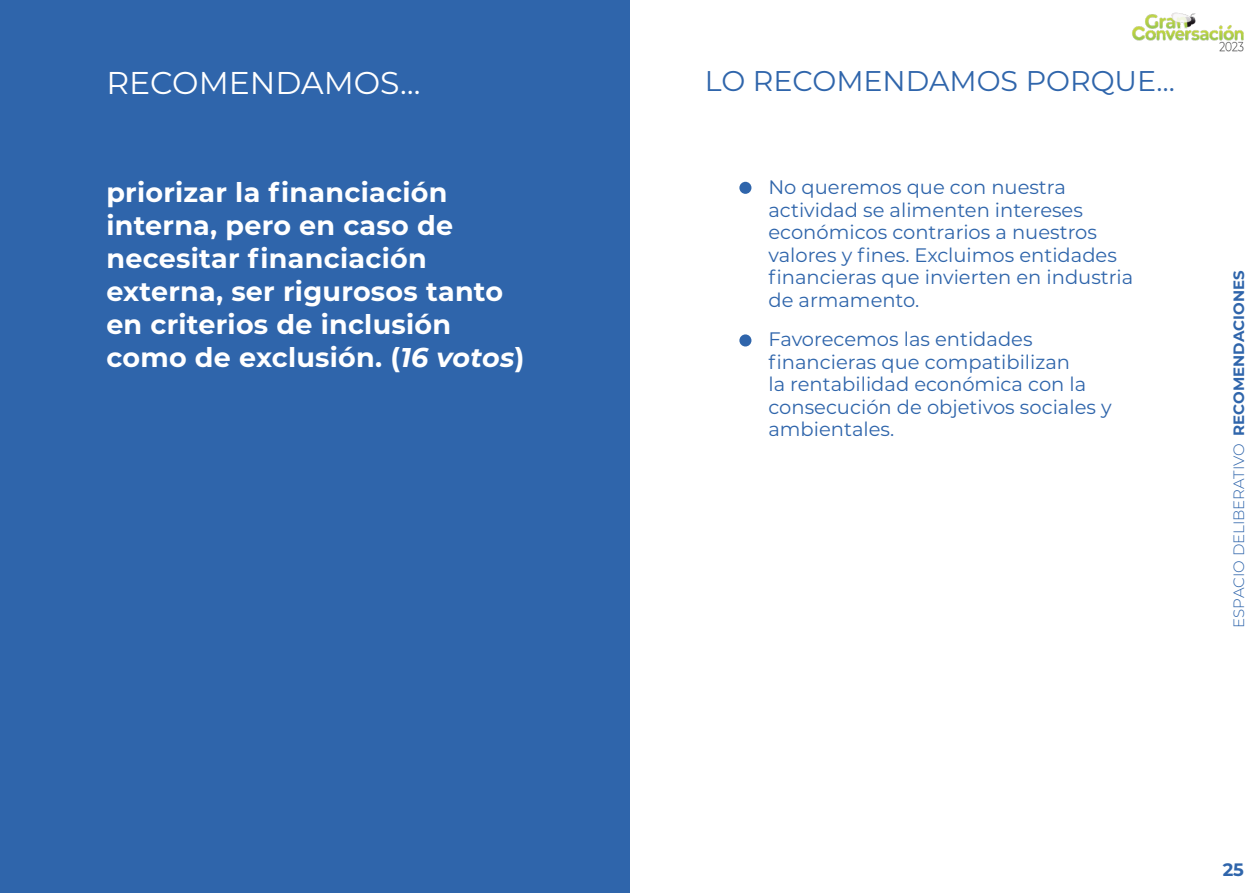
<style>
.page{position:relative;width:1259px;height:893px;background:#fff}
.page>*{position:absolute;margin:0;border:0;box-sizing:border-box;transform-origin:0 0}
.titol2_ok{font:31.5px "Montserrat";color:#fff}
.text_ok{font:28.5px "Montserrat";color:#2f65ab}
.text_ok-2{font:700 27px/33px "Montserrat";letter-spacing:.01em;color:#fff}
.text_ok-3{font:19.5px/22.5px "Montserrat";color:#2f65ab}
.t1{font:700 18px "Montserrat";color:#2f65ab}
.t2{font:300 15px "Montserrat";color:#2f65ab}
.s1{font-style:italic}
.s2{font-weight:700}
</style>
<div class="page">
<img style="left:1132px;top:12px;width:112px;height:40px">
<div style="left:0;top:0;width:629px;height:893px;background:#2f65ab"></div>
<div style="left:739px;top:182px;width:12px;height:12px;background:#2f65ab;border-radius:50%"></div>
<div style="left:739px;top:334px;width:12px;height:12px;background:#2f65ab;border-radius:50%"></div>
<p class="titol2_ok" style="left:106px;top:61px;width:316px">RECOMENDAMOS…</p>
<p class="text_ok-2" style="left:106px;top:174px;width:419px">priorizar la financiación interna, pero en caso de necesitar financiación externa, ser rigurosos tanto en criterios de inclusión como de exclusión. (<span class="s1">16 votos</span>)</p>
<p class="text_ok" style="left:705px;top:62px;width:471px">LO RECOMENDAMOS PORQUE…</p>
<p class="text_ok-3" style="left:768px;top:175px;width:366px">No queremos que con nuestra actividad se alimenten intereses económicos contrarios a nuestros valores y fines. Excluimos entidades financieras que invierten en industria de armamento.</p>
<p class="text_ok-3" style="left:768px;top:327px;width:345px">Favorecemos las entidades financieras que compatibilizan<br>la rentabilidad económica con la consecución de objetivos sociales y ambientales.</p>
<p class="t2" style="left:1228px;top:628px;width:358px;rotate:-90deg">ESPACIO DELIBERATIVO <span class="s2">RECOMENDACIONES</span></p>
<p class="t1" style="left:1222px;top:857px;width:23px">25</p>
</div>
